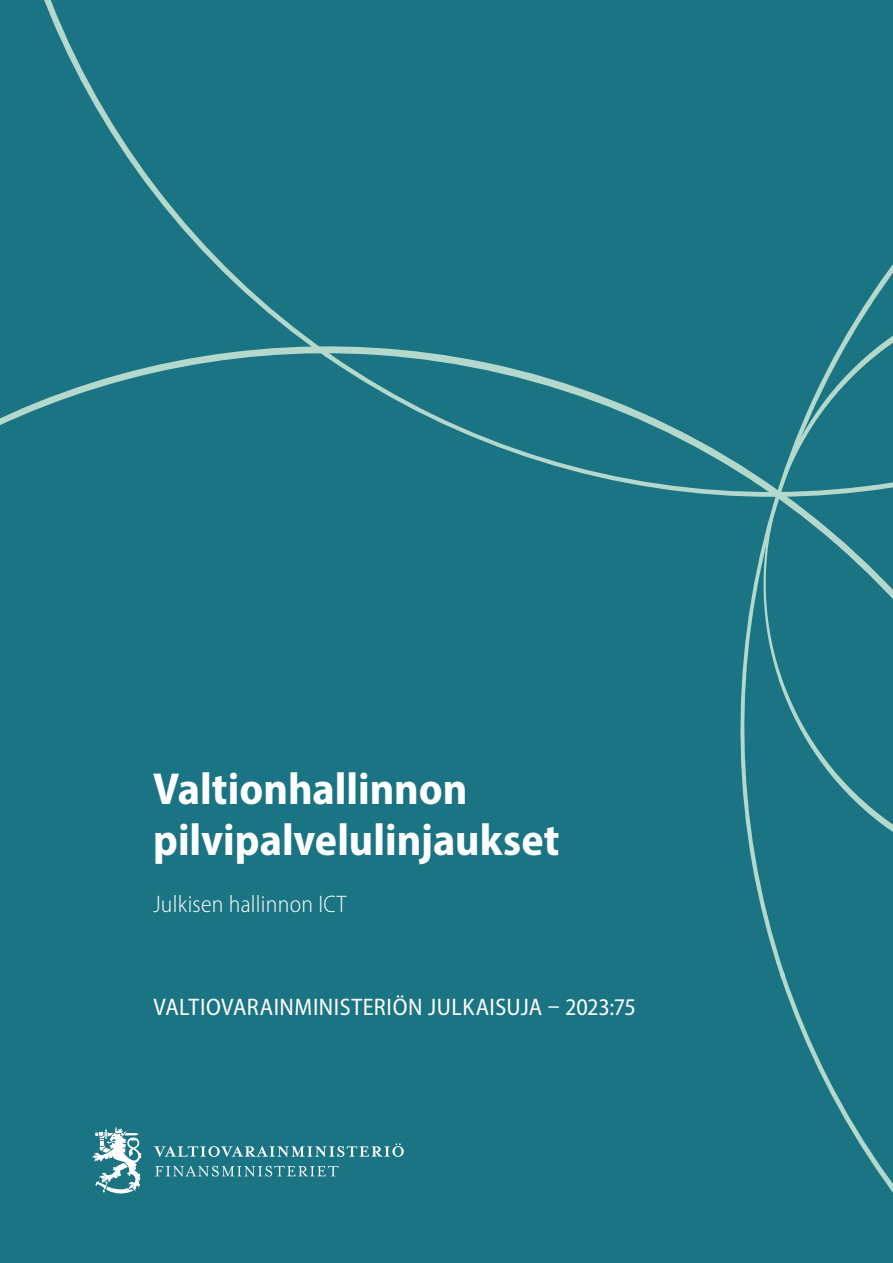
<style>
.page{position:relative;width:893px;height:1263px;background:#fff}
.page>*{position:absolute;margin:0;border:0;box-sizing:border-box;transform-origin:0 0}
.t1{font:700 semi-condensed 45px/51px "Myriad Pro";color:#fff}
.t2{font:semi-condensed 24px "Myriad Pro";letter-spacing:.015em;color:#fff}
.t3{font:300 semi-condensed 24px "Myriad Pro";letter-spacing:.01em;color:#fff}
</style>
<div class="page">
<div style="left:0;top:0;width:724px;height:332px;background:#1a7483"></div>
<div style="left:0;top:332px;width:724px;height:931px;background:#1a7483"></div>
<div style="left:724px;top:0;width:169px;height:1263px;background:#1a7483"></div>
<svg style="left:757px;top:280px;width:136px;height:605px;background:#247a87"></svg>
<svg style="left:154px;top:1143px;width:250px;height:14px;background:#5094a0"></svg>
<svg style="left:155px;top:1166px;width:183px;height:10px;background:#4e949f"></svg>
<svg style="left:92px;top:1126px;width:49px;height:68px"></svg>
<p class="t1" style="left:153px;top:762px;width:408px">Valtionhallinnon pilvipalvelulinjaukset</p>
<p class="t3" style="left:153px;top:890px;width:195px">Julkisen hallinnon ICT</p>
<p class="t2" style="left:153px;top:993px;width:484px">VALTIOVARAINMINISTERIÖN JULKAISUJA – 2023:75</p>
</div>
